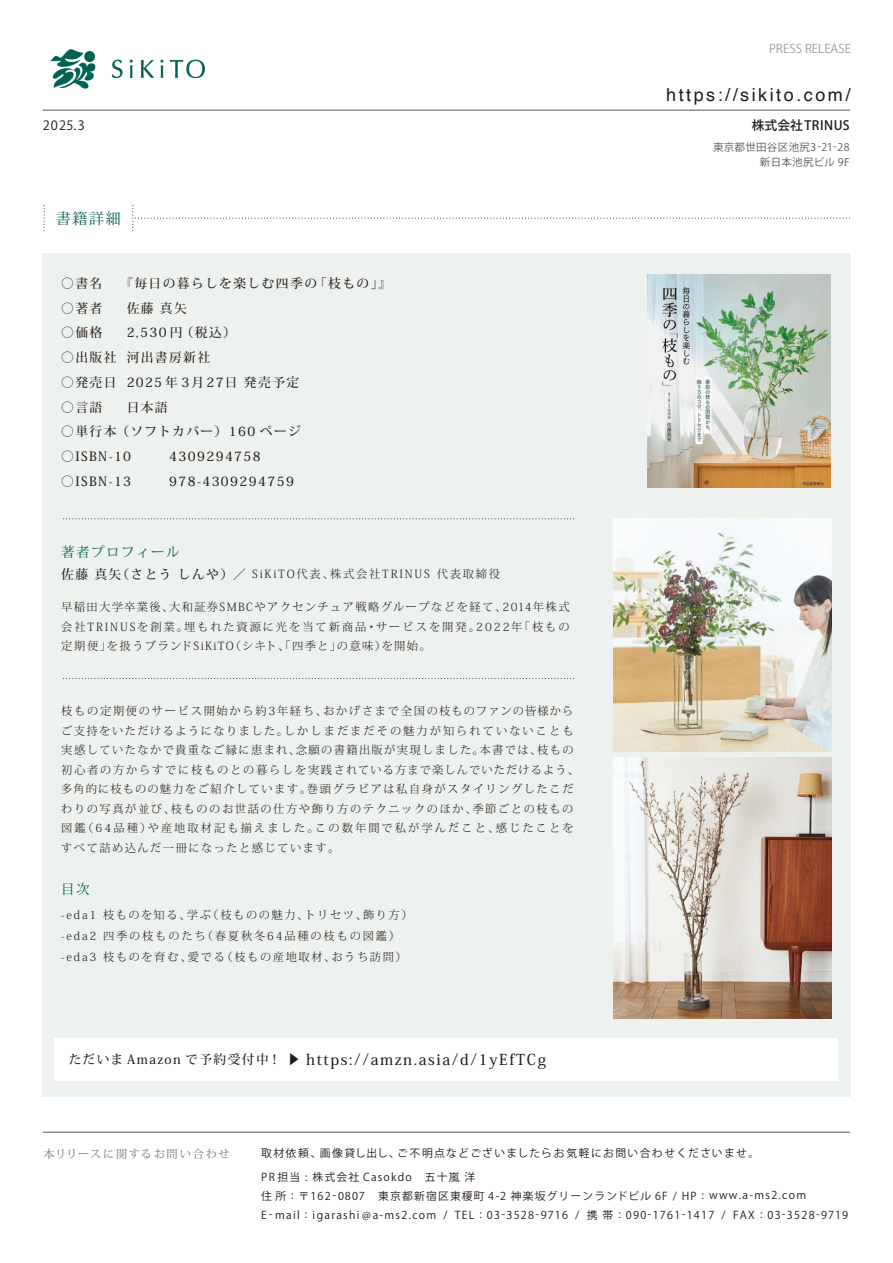
<style>
.page{position:relative;width:893px;height:1263px;background:#fff}
.page>*{position:absolute;margin:0;border:0;box-sizing:border-box;transform-origin:0 0}
.t1{font:18px "Helvetica";letter-spacing:.14em;color:#231916}
.t2{font:500 15px "Koz Min Pr 6 N";letter-spacing:.11em;color:#231916}
.t3{font:15px "Koz Min Pr 6 N";color:#025d4f}
.t4{font:13.5px "Koz Min Pr 6 N";letter-spacing:.11em;color:#025d4f}
.t5{font:500 12.75px "Koz Min Pr 6 N";letter-spacing:.11em;color:#231916}
.t6{font:500 12.75px "Koz Go Pr 6 N";letter-spacing:.02em;color:#231916}
.t7{font:12.75px "Koz Go Pr 6 N";color:#231916}
.t8{font:12px "Koz Go Pr 6 N";color:#a0a0a1}
.t9{font:300 11.25px/19.5px "Koz Min Pr 6 N";letter-spacing:.14em;color:#231916;text-align:justify}
.t10{font:300 11.25px/21px "Koz Min Pr 6 N";letter-spacing:.16em;color:#231916}
.t11{font:11.25px "Koz Min Pr 6 N";letter-spacing:.13em;color:#727272}
.t12{font:10.8px/18.8px "Koz Go Pr 6 N";letter-spacing:.12em;color:#231916}
.t13{font:10.5px/15px "Koz Go Pr 6 N";letter-spacing:.02em;color:#595857;text-align:right}
.s1{font-weight:500;font-size:12.75px}
.s2{font-size:12.75px}
</style>
<div class="page">
<hr style="left:43px;top:1132px;width:807px;height:1px;background:#5a5858">
<hr style="left:43px;top:110px;width:807px;height:1px;background:#5a5858">
<img style="left:50px;top:49px;width:155px;height:40px">
<div style="left:42px;top:253px;width:808px;height:843px;background:#edf2ef"></div>
<div style="left:55px;top:1038px;width:783px;height:43px;background:#fff"></div>
<img style="left:614px;top:757px;width:217px;height:262px">
<img style="left:647px;top:275px;width:184px;height:213px">
<img style="left:614px;top:519px;width:217px;height:232px">
<svg style="left:132px;top:205px;width:718px;height:26px"></svg>
<svg style="left:44px;top:205px;width:1px;height:26px"></svg>
<svg style="left:63px;top:518px;width:512px;height:1px"></svg>
<svg style="left:63px;top:678px;width:512px;height:1px"></svg>
<p class="t8" style="left:769px;top:42px;width:83px">PRESS RELEASE</p>
<p class="t7" style="left:43px;top:118px;width:44px">2025.3</p>
<h2 class="t3" style="left:56px;top:210px;width:66px">書籍詳細</h2>
<p class="t5" style="left:61px;top:276px;width:43px">○書名</p>
<p class="t5" style="left:120px;top:276px;width:272px">『毎日の暮らしを楽しむ四季の「枝もの」』</p>
<p class="t5" style="left:61px;top:301px;width:43px">○著者</p>
<p class="t5" style="left:127px;top:301px;width:62px">佐藤 真矢</p>
<p class="t5" style="left:61px;top:326px;width:43px">○価格</p>
<p class="t5" style="left:127px;top:326px;width:111px">2,530 円（税込）</p>
<p class="t5" style="left:61px;top:350px;width:150px">○出版社 河出書房新社</p>
<p class="t5" style="left:61px;top:375px;width:240px">○発売日 2025 年 3月27日 発売予定</p>
<p class="t5" style="left:61px;top:400px;width:43px">○言語</p>
<p class="t5" style="left:127px;top:400px;width:43px">日本語</p>
<p class="t5" style="left:61px;top:425px;width:241px">○単行本（ソフトカバー）160 ページ</p>
<p class="t5" style="left:61px;top:449px;width:71px">○ISBN-10</p>
<p class="t5" style="left:169px;top:449px;width:93px">4309294758</p>
<p class="t5" style="left:61px;top:474px;width:71px">○ISBN-13</p>
<p class="t5" style="left:169px;top:474px;width:126px">978-4309294759</p>
<p class="t4" style="left:61px;top:544px;width:120px">著者プロフィール</p>
<p class="t10" style="left:61px;top:564px;width:440px"><span class="s1">佐藤 真矢（さとう しんや）／</span> SiKiTO代表、株式会社TRINUS 代表取締役</p>
<p class="t9" style="left:61px;top:597px;width:510px">早稲田大学卒業後、大和証券SMBCやアクセンチュア戦略グループなどを経て、2014年株式会社TRINUSを創業。埋もれた資源に光を当て新商品・サービスを開発。2022年「枝もの定期便」を扱うブランドSiKiTO（シキト、「四季と」の意味）を開始。</p>
<p class="t9" style="left:61px;top:702px;width:519px;text-align:left">枝もの定期便のサービス開始から約3年経ち、おかげさまで全国の枝ものファンの皆様からご支持をいただけるようになりました。しかしまだまだその魅力が知られていないことも実感していたなかで貴重なご縁に恵まれ、念願の書籍出版が実現しました。本書では、枝もの初心者の方からすでに枝ものとの暮らしを実践されている方まで楽しんでいただけるよう、多角的に枝ものの魅力をご紹介しています。巻頭グラビアは私自身がスタイリングしたこだわりの写真が並び、枝もののお世話の仕方や飾り方のテクニックのほか、季節ごとの枝もの図鑑（64品種）や産地取材記も揃えました。この数年間で私が学んだこと、感じたことをすべて詰め込んだ一冊になったと感じています。</p>
<p class="t4" style="left:61px;top:881px;width:30px">目次</p>
<p class="t10" style="left:61px;top:905px;width:353px">-eda1 枝ものを知る、学ぶ（枝ものの魅力、トリセツ、飾り方）-eda2 四季の枝ものたち（春夏秋冬64品種の枝もの図鑑）-eda3 枝ものを育む、愛でる（枝もの産地取材、おうち訪問）</p>
<h2 class="t2" style="left:69px;top:1051px;width:479px"><span class="s2">ただいま Amazon で予約受付中！ ▶</span> https://amzn.asia/d/1yEfTCg</h2>
<h1 class="t1" style="left:666px;top:81px;width:186px">https://sikito.com/</h1>
<p class="t6" style="left:752px;top:118px;width:99px">株式会社TRINUS</p>
<p class="t13" style="left:713px;top:140px;width:138px">東京都世田谷区池尻3-21-28新日本池尻ビル 9F</p>
<p class="t11" style="left:44px;top:1147px;width:188px">本リリースに関するお問い合わせ</p>
<p class="t12" style="left:261px;top:1144px;width:500px">取材依頼、画像貸し出し、ご不明点などございましたらお気軽にお問い合わせくださいませ。</p>
<p class="t12" style="left:261px;top:1168px;width:588px">PR 担当 : 株式会社 Casokdo　五十嵐 洋<br>住所 : 〒162-0807　東京都新宿区東榎町 4-2 神楽坂グリーンランドビル 6F / HP : www.a-ms2.com<br>E- mail : igarashi @a-ms2.com / TEL : 03-3528-9716 / 携 帯 : 090-1761-1417 / FAX : 03-3528-9719</p>
</div>
